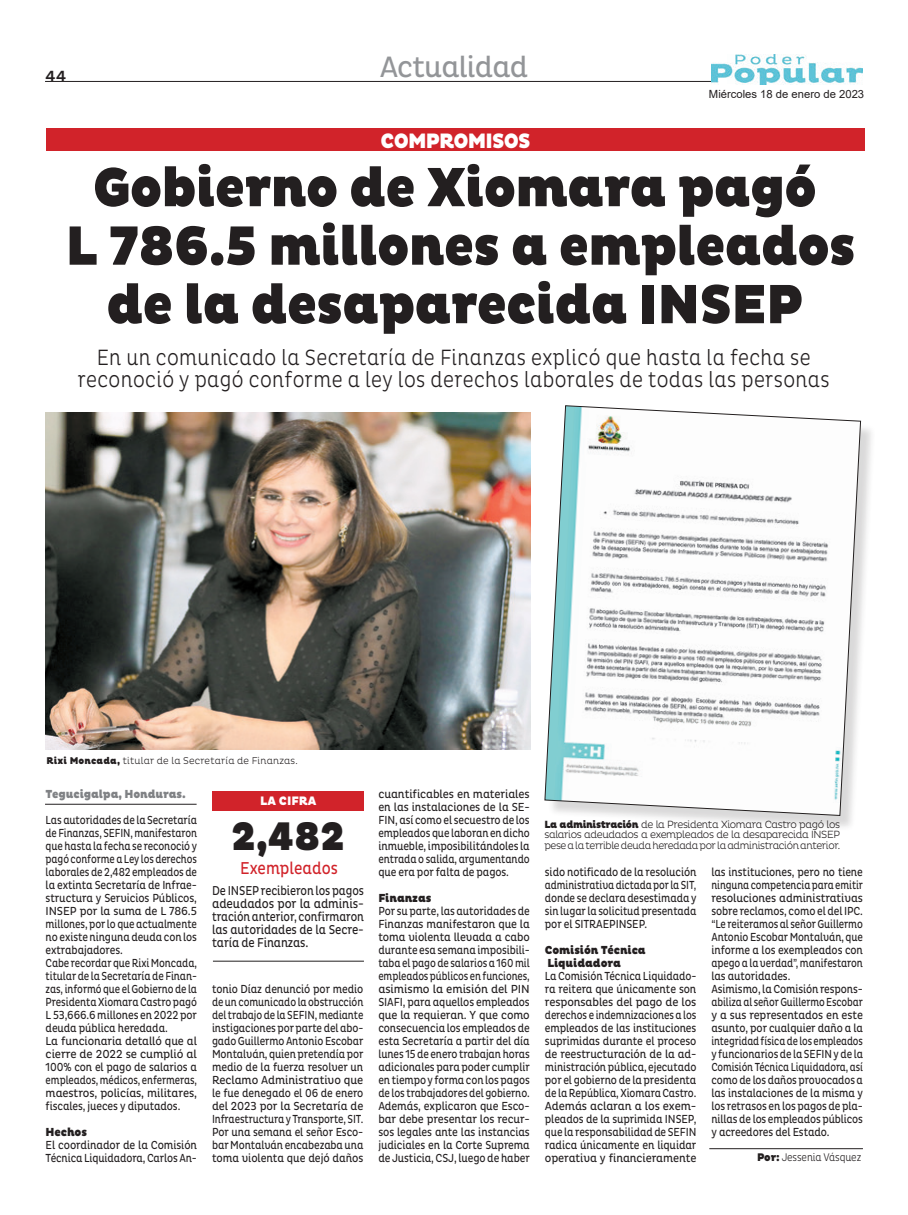
<style>
.page{position:relative;width:908px;height:1215px;background:#fff}
.page>*{position:absolute;margin:0;border:0;box-sizing:border-box;transform-origin:0 0}
.t1{font:900 56.25px/58.5px "Pluto";letter-spacing:-.02em;color:#231f20;text-align:center;scale:.9 1}
.t2{font:900 40.62px "Pluto";color:#231f20;scale:.9 1}
.t3{font:30px "Pluto Cond";letter-spacing:-.025em;color:#939598}
.t4{font:300 22.5px/22.5px "Pluto Cond";letter-spacing:.02em;color:#231f20;text-align:center;scale:.9 1}
.t5{font:900 21.25px "Pluto";letter-spacing:-.04em;color:#fff;scale:.9 1}
.t6{font:17.5px "Pluto Cond";color:#d1232a;scale:.9 1}
.t7{font:500 15px "Pluto";color:#231f20}
.t8{font:13.12px/13px "Pluto Cond";letter-spacing:-.01em;color:#231f20;text-align:justify;scale:.87 1}
.t9{font:900 12.5px "Pluto";letter-spacing:.005em;color:#fff;scale:.9 1}
.t10{font:11.88px/13px "Pluto Cond";letter-spacing:-.01em;color:#231f20;text-align:justify;scale:.9 1}
.t11{font:11.88px/13px "Pluto Cond";letter-spacing:-.01em;color:#231f20;text-align:justify;scale:.89 1}
.t12{font:11.88px/13px "Pluto Cond";letter-spacing:-.01em;color:#231f20;scale:.87 1}
.t13{font:11.88px/13px "Pluto Cond";letter-spacing:-.01em;color:#231f20;text-align:justify}
.t14{font:11.88px/13px "Pluto Cond";letter-spacing:-.01em;color:#231f20;scale:.92 1}
.t15{font:900 11.88px/13px "Pluto";letter-spacing:-.01em;color:#231f20;scale:.9 1}
.t16{font:900 11.88px "Pluto";letter-spacing:-.01em;color:#808285;scale:.9 1}
.t17{font:11.25px "Arial";color:#231f20}
.t18{font:300 11.25px "Pluto Cond";letter-spacing:-.01em;color:#231f20;scale:.9 1}
.t19{font:300 10.62px/10.6px "Pluto";letter-spacing:-.04em;color:#231f20;text-align:justify;scale:.9 1}
.t20{font:300 10px "Pluto";letter-spacing:.02em;color:#231f20;scale:.9 1}
.s1{font-weight:900}
.s2{font-family:"Pluto";font-weight:900}
</style>
<div class="page">
<hr style="left:45px;top:81px;width:817px;height:1px;background:#231f20">
<img style="left:711px;top:54px;width:151px;height:30px">
<div style="left:46px;top:129px;width:818px;height:22px;background:#d1232a"></div>
<img style="left:45px;top:413px;width:485px;height:337px">
<div style="left:547px;top:408px;width:328px;height:423px;background:#231f20;opacity:.17"></div>
<svg style="left:544px;top:405px;width:316px;height:411px"></svg>
<hr style="left:709px;top:1148px;width:153px;height:1px;background:#231f20">
<div style="left:213px;top:791px;width:151px;height:20px;background:#d1232a"></div>
<hr style="left:213px;top:961px;width:151px;height:1px;background:#231f20">
<hr style="left:45px;top:804px;width:151px;height:1px;background:#231f20">
<p class="t7" style="left:45px;top:67px;width:23px">44</p>
<h3 class="t3" style="left:379px;top:50px;width:150px">Actualidad</h3>
<h3 class="t5" style="left:380px;top:128px;width:168px">COMPROMISOS</h3>
<p class="t17" style="left:708px;top:86px;width:157px">Miércoles 18 de enero de 2023</p>
<h1 class="t1" style="left:65px;top:160px;width:879px">Gobierno de Xiomara pagó<br>L 786.5 millones a empleados de la desaparecida INSEP</h1>
<h3 class="t4" style="left:78px;top:346px;width:836px">En un comunicado la Secretaría de Finanzas explicó que hasta la fecha se reconoció y pagó conforme a ley los derechos laborales de todas las personas</h3>
<p class="t20" style="left:46px;top:755px;width:280px"><span class="s1">Rixi Moncada,</span> titular de la Secretaría de Finanzas.</p>
<p class="t16" style="left:46px;top:787px;width:157px">Tegucigalpa, Honduras.</p>
<p class="t12" style="left:46px;top:813px;width:175px">Las autoridades de la Secretaría de Finanzas, SEFIN, manifestaron que hasta la fecha se reconoció y pagó conforme a Ley los derechos laborales de 2,482 empleados de la extinta Secretaría de Infrae&shy;structura y Servicios Públicos,<br>INSEP por la suma de L 786.5 millones, por lo que actualmente no existe ninguna deuda con los extrabajadores.<br>Cabe recordar que Rixi Moncada, titular de la Secretaría de Finan&shy;zas, informó que el Gobierno de la<br>Presidenta Xiomara Castro pagó<br>L 53,666.6 millones en 2022 por deuda pública heredada.<br>La funcionaria detalló que al cierre de 2022 se cumplió al<br>100% con el pago de salarios a empleados, médicos, enfermeras, maestros, policías, militares, fiscales, jueces y diputados.</p>
<p class="t15" style="left:46px;top:1126px;width:47px">Hechos</p>
<p class="t14" style="left:46px;top:1138px;width:166px">El coordinador de la Comisión<br>Técnica Liquidadora, Carlos An-</p>
<p class="t13" style="left:378px;top:787px;width:153px">cuantificables en materiales en las instalaciones de la SE-FIN, así como el secuestro de los empleados que laboran en dicho inmueble, imposibilitándoles la entrada o salida, argumentando que era por falta de pagos.</p>
<p class="t15" style="left:378px;top:892px;width:60px">Finanzas</p>
<p class="t11" style="left:378px;top:904px;width:171px">Por su parte, las autoridades de Finanzas manifestaron que la toma violenta llevada a cabo durante esa semana imposibili&shy;taba el pago de salarios a 160 mil empleados públicos en funciones, asimismo la emisión del PIN SIAFI, para aquellos empleados que la requieran. Y que como consecuencia los empleados de esta Secretaría a partir del día lunes 15 de enero trabajan horas adicionales para poder cumplir en tiempo y forma con los pagos de los trabajadores del gobierno.<br>Además, explicaron que Esco&shy;bar debe presentar los recur&shy;sos legales ante las instancias judiciales en la Corte Suprema de Justicia, CSJ, luego de haber</p>
<p class="t9" style="left:260px;top:794px;width:64px">LA CIFRA</p>
<h2 class="t2" style="left:231px;top:812px;width:128px">2,482</h2>
<p class="t8" style="left:212px;top:884px;width:176px">De INSEP recibieron los pagos adeudados por la adminis&shy;tración anterior, confirmaron las autoridades de la Secre&shy;taría de Finanzas.</p>
<p class="t19" style="left:544px;top:819px;width:330px"><span class="s1">La administración</span> de la Presidenta Xiomara Castro pagó los salarios adeudados a exempleados de la desaparecida INSEP pese a la terrible deuda heredada por la administración anterior.</p>
<h3 class="t6" style="left:240px;top:858px;width:110px">Exempleados</h3>
<p class="t10" style="left:544px;top:865px;width:170px">sido notificado de la resolución administrativa dictada por la SIT, donde se declara desestimada y sin lugar la solicitud presentada por el SITRAEPINSEP.</p>
<p class="t15" style="left:544px;top:944px;width:114px">Comisión Técnica<br>Liquidadora</p>
<p class="t11" style="left:544px;top:969px;width:172px">La Comisión Técnica Liquidado&shy;ra reitera que únicamente son responsables del pago de los derechos e indemnizaciones a los empleados de las instituciones suprimidas durante el proceso de reestructuración de la ad&shy;ministración pública, ejecutado por el gobierno de la presidenta de la República, Xiomara Castro.<br>Además aclaran a los exem&shy;pleados de la suprimida INSEP, que la responsabilidad de SEFIN radica únicamente en liquidar operativa y financieramente</p>
<p class="t10" style="left:711px;top:865px;width:170px;text-align:left">las instituciones, pero no tiene ninguna competencia para emitir resoluciones administrativas sobre reclamos, como el del IPC. “Le reiteramos al señor Guillermo<br>Antonio Escobar Montalván, que informe a los exempleados con apego a la verdad”, manifestaron las autoridades.<br>Asimismo, la Comisión respons&shy;abiliza al señor Guillermo Escobar y a sus representados en este asunto, por cualquier daño a la integridad física de los empleados y funcionarios de la SEFIN y de la<br>Comisión Técnica Liquidadora, así como de los daños provocados a las instalaciones de la misma y los retrasos en los pagos de pla&shy;nillas de los empleados públicos y acreedores del Estado.</p>
<p class="t10" style="left:212px;top:982px;width:170px">tonio Díaz denunció por medio de un comunicado la obstrucción del trabajo de la SEFIN, mediante instigaciones por parte del abo&shy;gado Guillermo Antonio Escobar Montalván, quien pretendía por medio de la fuerza resolver un Reclamo Administrativo que le fue denegado el 06 de enero del 2023 por la Secretaría de Infraestructura y Transporte, SIT.<br>Por una semana el señor Esco&shy;bar Montalván encabezaba una toma violenta que dejó daños</p>
<p class="t18" style="left:756px;top:1150px;width:117px"><span class="s2">Por:</span> Jessenia Vásquez</p>
</div>
